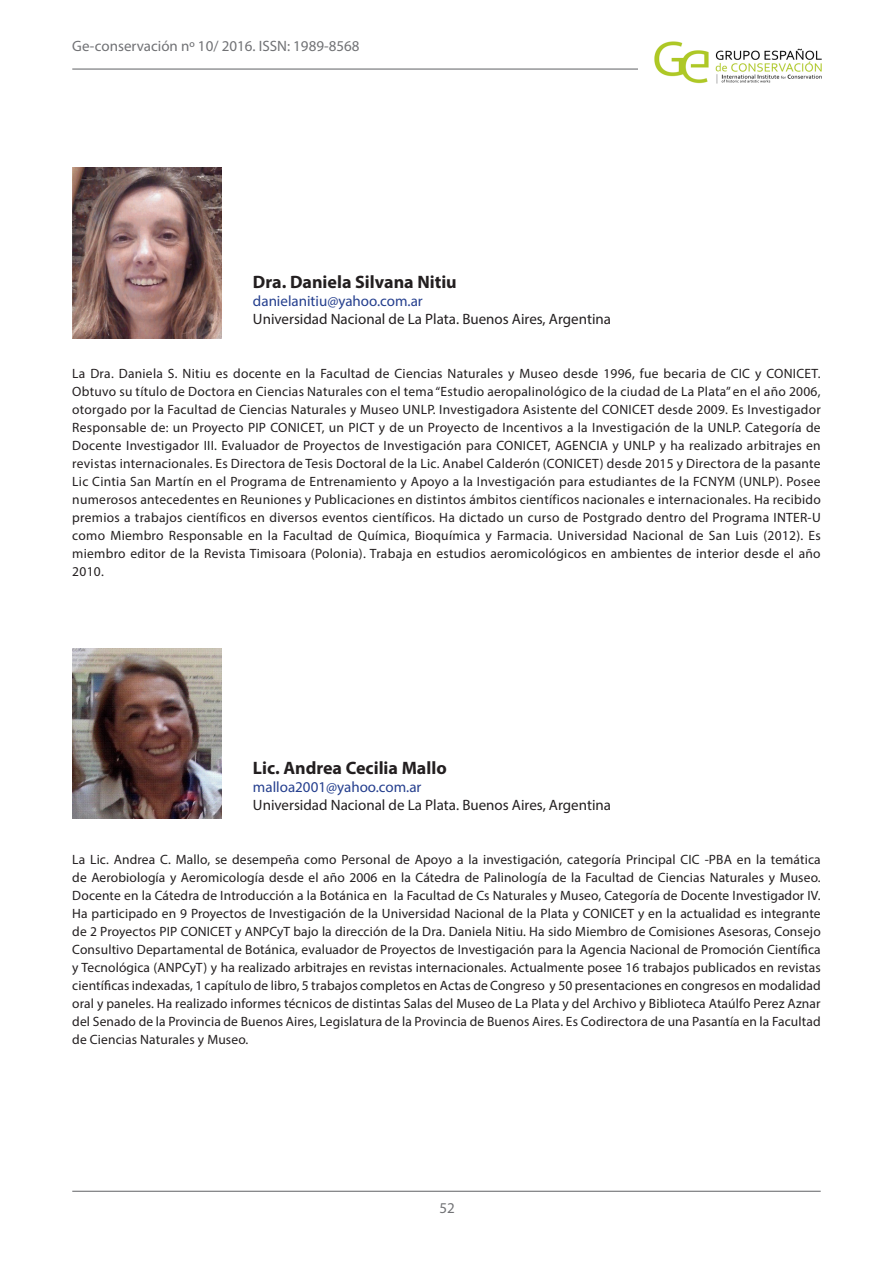
<style>
.page{position:relative;width:893px;height:1263px;background:#fff}
.page>*{position:absolute;margin:0;border:0;box-sizing:border-box;transform-origin:0 0}
.Tipo_de_texto{font:700 18px "Myriad Pro";color:#231f20}
.Tipo_de_texto-2{font:15px "Myriad Pro";color:#231f20}
.Texto_en_notas_y_bib{font:15px "Myriad Pro";color:#253f8e}
.t1{font:15px "Myriad Pro";color:#717275}
.Texto_en_notas_y_bib-2{font:13.5px/18px "Myriad Pro";letter-spacing:.01em;color:#231f20;text-align:justify}
</style>
<div class="page">
<hr style="left:72px;top:68px;width:567px;height:2px;background:#717275">
<hr style="left:72px;top:1191px;width:749px;height:1px;background:#717275">
<img style="left:654px;top:41px;width:168px;height:43px">
<img style="left:72px;top:168px;width:149px;height:170px">
<img style="left:72px;top:648px;width:149px;height:170px">
<p class="t1" style="left:72px;top:37px;width:289px">Ge-conservación nº 10/ 2016. ISSN: 1989-8568</p>
<p class="Tipo_de_texto" style="left:253px;top:270px;width:205px">Dra. Daniela Silvana Nitiu</p>
<p class="Texto_en_notas_y_bib" style="left:253px;top:292px;width:171px">danielanitiu@yahoo.com.ar</p>
<p class="Tipo_de_texto-2" style="left:253px;top:310px;width:360px">Universidad Nacional de La Plata. Buenos Aires, Argentina</p>
<p class="Texto_en_notas_y_bib-2" style="left:72px;top:364px;width:750px">La Dra. Daniela S. Nitiu es docente en la Facultad de Ciencias Naturales y Museo desde 1996, fue becaria de CIC y CONICET.<br>Obtuvo su título de Doctora en Ciencias Naturales con el tema “Estudio aeropalinológico de la ciudad de La Plata” en el año 2006, otorgado por la Facultad de Ciencias Naturales y Museo UNLP. Investigadora Asistente del CONICET desde 2009. Es Investigador Responsable de: un Proyecto PIP CONICET, un PICT y de un Proyecto de Incentivos a la Investigación de la UNLP. Categoría de Docente Investigador III. Evaluador de Proyectos de Investigación para CONICET, AGENCIA y UNLP y ha realizado arbitrajes en revistas internacionales. Es Directora de Tesis Doctoral de la Lic. Anabel Calderón (CONICET) desde 2015 y Directora de la pasante Lic Cintia San Martín en el Programa de Entrenamiento y Apoyo a la Investigación para estudiantes de la FCNYM (UNLP). Posee numerosos antecedentes en Reuniones y Publicaciones en distintos ámbitos científicos nacionales e internacionales. Ha recibido premios a trabajos científicos en diversos eventos científicos. Ha dictado un curso de Postgrado dentro del Programa INTER-U como Miembro Responsable en la Facultad de Química, Bioquímica y Farmacia. Universidad Nacional de San Luis (2012). Es miembro editor de la Revista Timisoara (Polonia). Trabaja en estudios aeromicológicos en ambientes de interior desde el año 2010.</p>
<p class="Tipo_de_texto" style="left:253px;top:756px;width:195px">Lic. Andrea Cecilia Mallo</p>
<p class="Texto_en_notas_y_bib" style="left:253px;top:778px;width:170px">malloa2001@yahoo.com.ar</p>
<p class="Tipo_de_texto-2" style="left:253px;top:796px;width:360px">Universidad Nacional de La Plata. Buenos Aires, Argentina</p>
<p class="Texto_en_notas_y_bib-2" style="left:72px;top:850px;width:750px">La Lic. Andrea C. Mallo, se desempeña como Personal de Apoyo a la investigación, categoría Principal CIC -PBA en la temática de Aerobiología y Aeromicología desde el año 2006 en la Cátedra de Palinología de la Facultad de Ciencias Naturales y Museo.<br>Docente en la Cátedra de Introducción a la Botánica en la Facultad de Cs Naturales y Museo, Categoría de Docente Investigador IV.<br>Ha participado en 9 Proyectos de Investigación de la Universidad Nacional de la Plata y CONICET y en la actualidad es integrante de 2 Proyectos PIP CONICET y ANPCyT bajo la dirección de la Dra. Daniela Nitiu. Ha sido Miembro de Comisiones Asesoras, Consejo Consultivo Departamental de Botánica, evaluador de Proyectos de Investigación para la Agencia Nacional de Promoción Científica y Tecnológica (ANPCyT) y ha realizado arbitrajes en revistas internacionales. Actualmente posee 16 trabajos publicados en revistas científicas indexadas, 1 capítulo de libro, 5 trabajos completos en Actas de Congreso y 50 presentaciones en congresos en modalidad oral y paneles. Ha realizado informes técnicos de distintas Salas del Museo de La Plata y del Archivo y Biblioteca Ataúlfo Perez Aznar del Senado de la Provincia de Buenos Aires, Legislatura de la Provincia de Buenos Aires. Es Codirectora de una Pasantía en la Facultad de Ciencias Naturales y Museo.</p>
<p class="t1" style="left:439px;top:1198px;width:17px">52</p>
</div>
